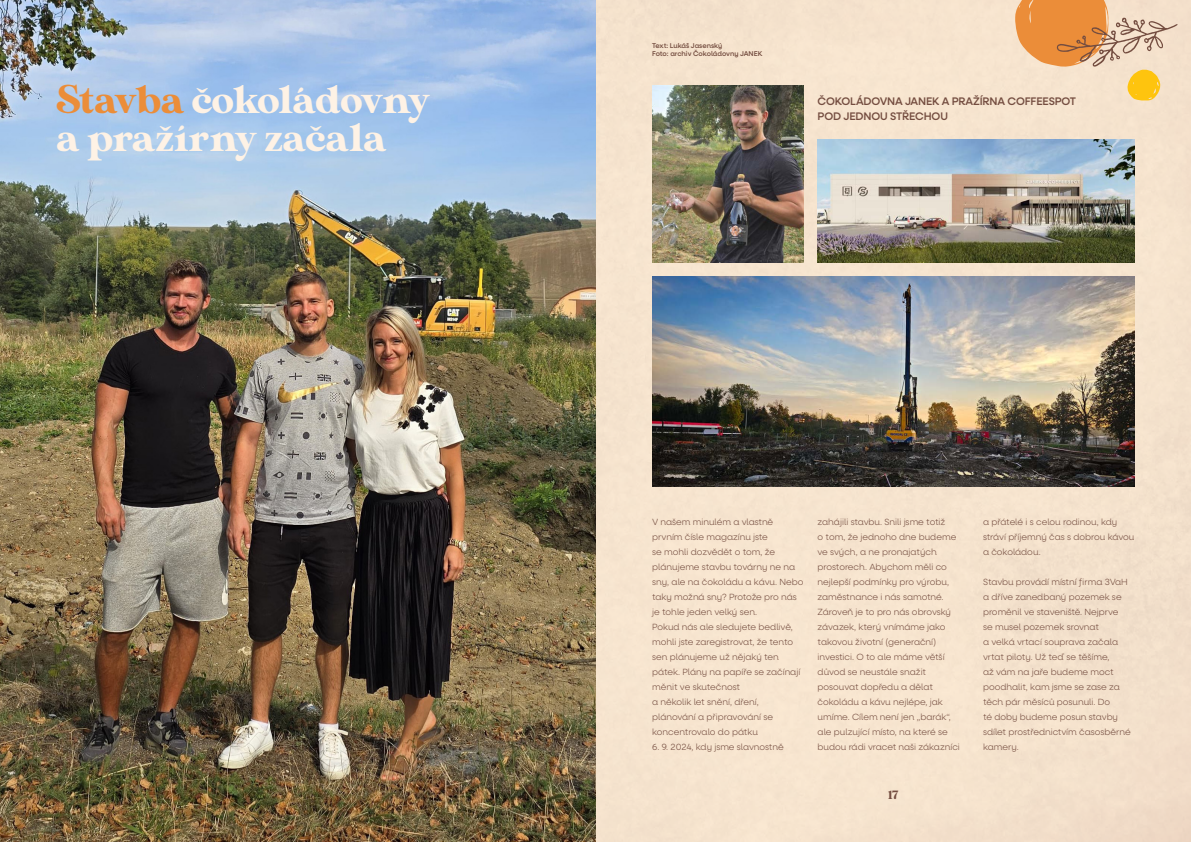
<style>
.page{position:relative;width:1191px;height:842px;background:#f6e4ce}
.page>*{position:absolute;margin:0;border:0;box-sizing:border-box;transform-origin:0 0}
.t1{font:40px "MADE Sunflower";color:#fef2e5}
.t2{font:12px "MADE Sunflower";color:#744d40}
.t3{font:500 11px "Neulis Alt";letter-spacing:-.01em;color:#744d40}
.t4{font:300 9px/15px "Neulis Alt";color:#744d40}
.t5{font:500 7px "Neulis Alt";color:#744d40}
.s1{color:#eb8d39}
</style>
<div class="page">
<img style="left:0;top:0;width:595px;height:842px">
<img style="left:652px;top:276px;width:482px;height:210px">
<img style="left:817px;top:140px;width:317px;height:122px">
<img style="left:652px;top:85px;width:151px;height:177px">
<svg style="left:1015px;top:0;width:162px;height:101px"></svg>
<p class="t1" style="left:57px;top:77px;width:374px"><span class="s1">Stavba</span> čokoládovny</p>
<p class="t1" style="left:57px;top:115px;width:332px">a pražírny začala</p>
<p class="t5" style="left:652px;top:41px;width:72px">Text: Lukáš Jasenský</p>
<p class="t5" style="left:652px;top:50px;width:112px">Foto: archiv Čokoládovny JANEK</p>
<p class="t3" style="left:817px;top:95px;width:260px">ČOKOLÁDOVNA JANEK A PRAŽÍRNA COFFEESPOT</p>
<p class="t3" style="left:817px;top:110px;width:132px">POD JEDNOU STŘECHOU</p>
<p class="t4" style="left:652px;top:515px;width:153px">V našem minulém a vlastně prvním čísle magazínu jste<br>se mohli dozvědět o tom, že plánujeme stavbu továrny ne na sny, ale na čokoládu a kávu. Nebo taky možná sny? Protože pro nás je tohle jeden velký sen.</p>
<p class="t4" style="left:652px;top:620px;width:150px">Pokud nás ale sledujete bedlivě, mohli jste zaregistrovat, že tento sen plánujeme už nějaký ten pátek. Plány na papíře se začínají měnit ve skutečnost</p>
<p class="t4" style="left:652px;top:695px;width:122px">a několik let snění, dření, plánování a připravování se koncentrovalo do pátku</p>
<p class="t4" style="left:652px;top:740px;width:133px">6. 9. 2024, kdy jsme slavnostně</p>
<p class="t4" style="left:817px;top:515px;width:140px">zahájili stavbu. Snili jsme totiž<br>o tom, že jednoho dne budeme ve svých, a ne pronajatých prostorech. Abychom měli co nejlepší podmínky pro výrobu, zaměstnance i nás samotné.</p>
<p class="t4" style="left:817px;top:605px;width:144px">Zároveň je to pro nás obrovský závazek, který vnímáme jako takovou životní (generační) investici. O to ale máme větší důvod se neustále snažit posouvat dopředu a dělat čokoládu a kávu nejlépe, jak umíme. Cílem není jen „barák“, ale pulzující místo, na které se budou rádi vracet naši zákazníci</p>
<h2 class="t2" style="left:888px;top:789px;width:12px">17</h2>
<p class="t4" style="left:983px;top:515px;width:153px">a přátelé i s celou rodinou, kdy stráví příjemný čas s dobrou kávou a čokoládou.</p>
<p class="t4" style="left:983px;top:575px;width:149px">Stavbu provádí místní firma 3VaH a dříve zanedbaný pozemek se proměnil ve staveniště. Nejprve<br>se musel pozemek srovnat<br>a velká vrtací souprava začala vrtat piloty. Už teď se těšíme,<br>až vám na jaře budeme moct poodhalit, kam jsme se zase za těch pár měsíců posunuli. Do<br>té doby budeme posun stavby sdílet prostřednictvím časosběrné kamery.</p>
</div>
